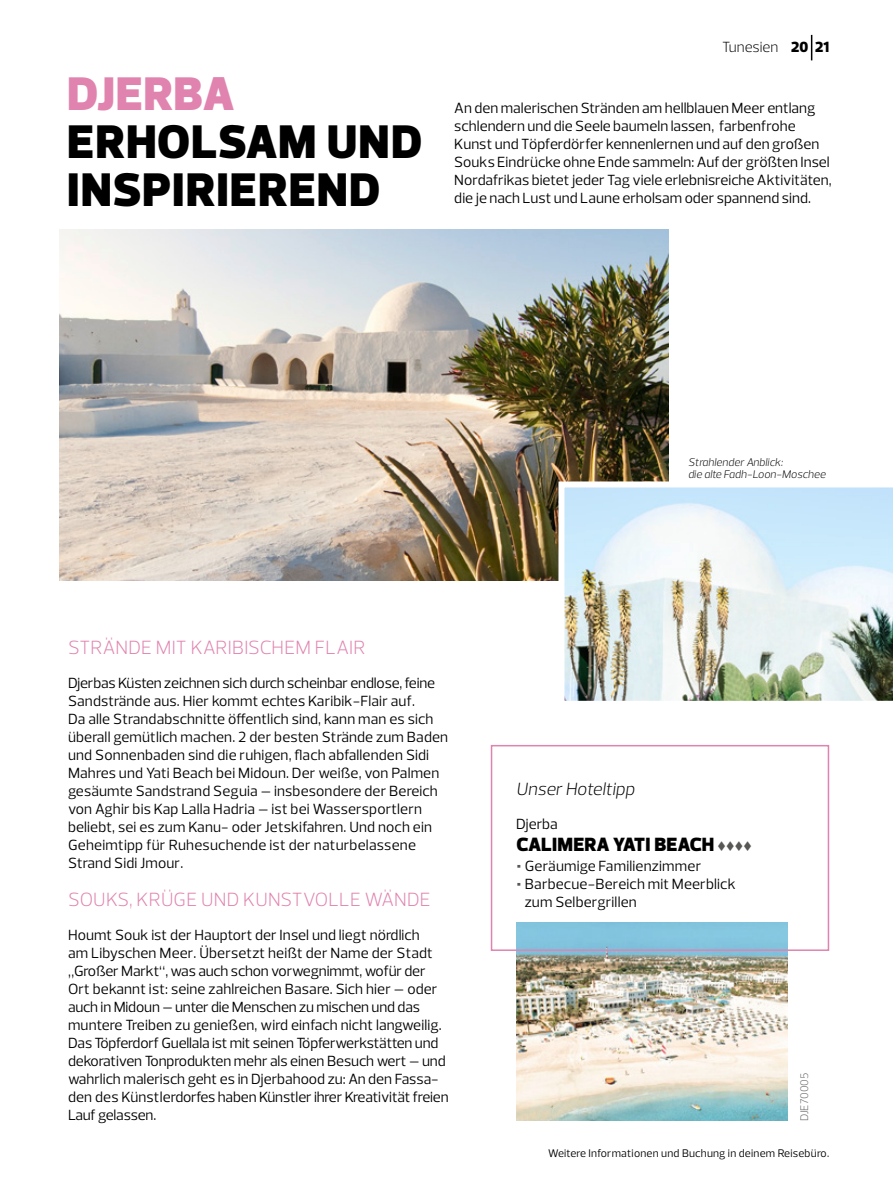
<style>
.page{position:relative;width:893px;height:1191px;background:#fff}
.page>*{position:absolute;margin:0;border:0;box-sizing:border-box;transform-origin:0 0}
.t1{font:900 48px/48px "Prelo";letter-spacing:.025em;color:#000}
.t2{font:900 48px "Prelo";letter-spacing:.015em;color:#e084af}
.t3{font:300 19.5px "Prelo";letter-spacing:.015em;color:#e084af}
.t4{font:900 19.5px "Prelo";letter-spacing:.015em;color:#000}
.t5{font:italic 300 18px "Prelo";color:#000}
.t6{font:15px/18px "Prelo";letter-spacing:.005em;color:#000}
.t7{font:300 15px "Prelo";color:#000}
.t8{font:900 15px "Prelo";color:#000}
.t9{font:11.25px "Prelo";letter-spacing:.02em;color:#000}
.t10{font:italic 300 11.25px/12.3px "Prelo";color:#000}
.t11{font:300 11.25px "Prelo";color:#636362}
.s1{font-family:"DERPI2015";font-weight:400;font-size:17.55px;color:#575756}
.s2{font-weight:700;font-size:18.75px;color:#575756}
</style>
<div class="page">
<img style="left:59px;top:229px;width:609px;height:352px">
<img style="left:516px;top:922px;width:271px;height:198px">
<div style="left:491px;top:745px;width:338px;height:206px;border:2px solid #e084af"></div>
<img style="left:558px;top:481px;width:335px;height:220px">
<svg style="left:811px;top:35px;width:1px;height:25px"></svg>
<h1 class="t2" style="left:67px;top:64px;width:168px">DJERBA</h1>
<h1 class="t1" style="left:67px;top:118px;width:356px">ERHOLSAM UND<br>INSPIRIEREND</h1>
<p class="t7" style="left:722px;top:38px;width:58px">Tunesien</p>
<p class="t8" style="left:791px;top:38px;width:40px">20 21</p>
<p class="t6" style="left:454px;top:99px;width:379px">An den malerischen Stränden am hellblauen Meer entlang schlendern und die Seele baumeln lassen, farbenfrohe Kunst und Töpferdörfer kennenlernen und auf den großen Souks Eindrücke ohne Ende sammeln: Auf der größten Insel Nordafrikas bietet jeder Tag viele erlebnisreiche Aktivitäten, die je nach Lust und Laune erholsam oder spannend sind.</p>
<p class="t10" style="left:688px;top:456px;width:139px">Strahlender Anblick:<br>die alte Fadh-Loon-Moschee</p>
<h2 class="t3" style="left:68px;top:635px;width:299px">STRÄNDE MIT KARIBISCHEM FLAIR</h2>
<p class="t6" style="left:68px;top:674px;width:382px">Djerbas Küsten zeichnen sich durch scheinbar endlose, feine Sandstrände aus. Hier kommt echtes Karibik-Flair auf.<br>Da alle Strandabschnitte öffentlich sind, kann man es sich überall gemütlich machen. 2 der besten Strände zum Baden und Sonnenbaden sind die ruhigen, flach abfallenden Sidi Mahres und Yati Beach bei Midoun. Der weiße, von Palmen gesäumte Sandstrand Seguia – insbesondere der Bereich von Aghir bis Kap Lalla Hadria – ist bei Wassersportlern beliebt, sei es zum Kanu- oder Jetskifahren. Und noch ein Geheimtipp für Ruhesuchende ist der naturbelassene Strand Sidi Jmour.</p>
<p class="t5" style="left:516px;top:777px;width:120px">Unser Hoteltipp</p>
<p class="t6" style="left:516px;top:814px;width:43px">Djerba</p>
<h2 class="t4" style="left:516px;top:832px;width:237px">CALIMERA YATI BEACH <span class="s1">7777</span></h2>
<p class="t6" style="left:516px;top:857px;width:186px"><span class="s2">•</span> Geräumige Familienzimmer</p>
<p class="t6" style="left:516px;top:875px;width:221px"><span class="s2">•</span> Barbecue-Bereich mit Meerblick</p>
<h2 class="t3" style="left:68px;top:888px;width:364px">SOUKS, KRÜGE UND KUNSTVOLLE WÄNDE</h2>
<p class="t6" style="left:525px;top:893px;width:114px">zum Selbergrillen</p>
<p class="t6" style="left:68px;top:926px;width:382px">Houmt Souk ist der Hauptort der Insel und liegt nördlich<br>am Libyschen Meer. Übersetzt heißt der Name der Stadt „Großer Markt“, was auch schon vorwegnimmt, wofür der Ort bekannt ist: seine zahlreichen Basare. Sich hier – oder auch in Midoun – unter die Menschen zu mischen und das muntere Treiben zu genießen, wird einfach nicht langweilig.<br>Das Töpferdorf Guellala ist mit seinen Töpferwerkstätten und dekorativen Tonprodukten mehr als einen Besuch wert – und wahrlich malerisch geht es in Djerbahood zu: An den Fassa&shy;den des Künstlerdorfes haben Künstler ihrer Kreativität freien Lauf gelassen.</p>
<p class="t11" style="left:797px;top:1121px;width:50px;rotate:-90deg">DJE70005</p>
<p class="t9" style="left:548px;top:1146px;width:283px">Weitere Informationen und Buchung in deinem Reisebüro.</p>
</div>
